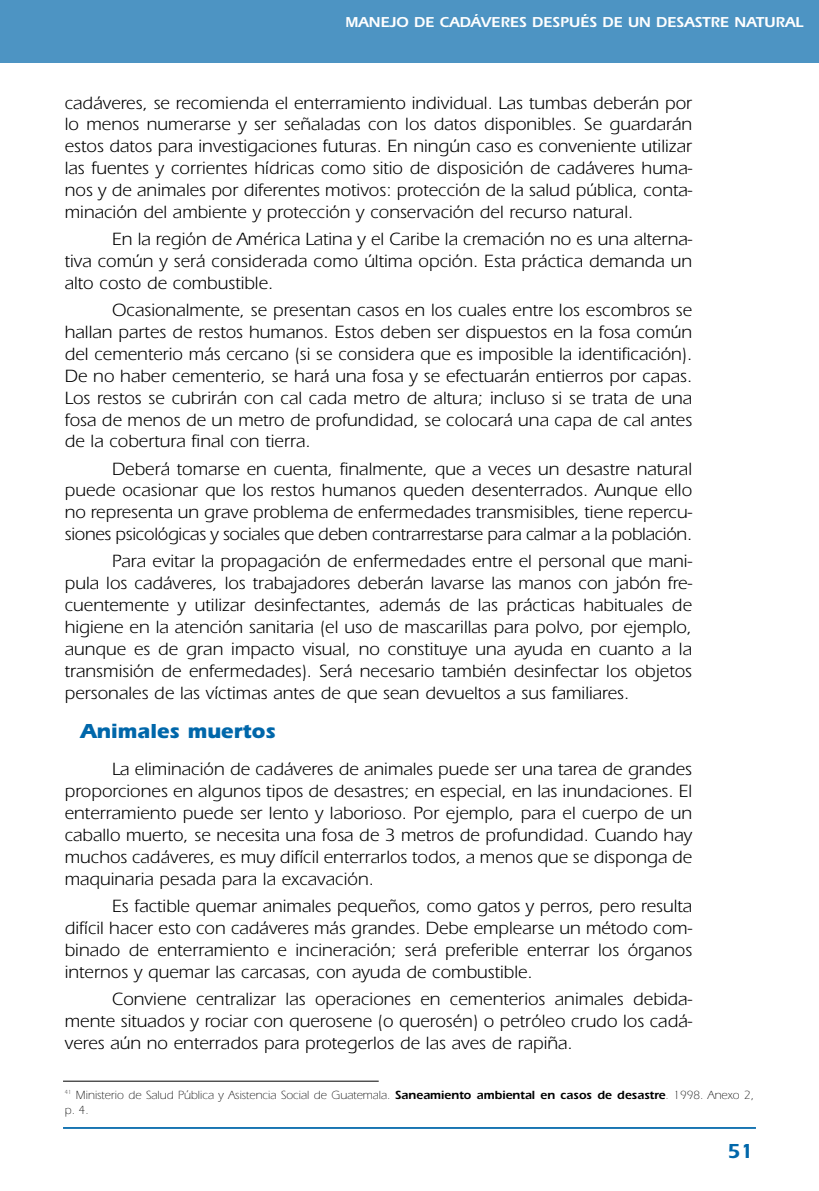
<style>
.page{position:relative;width:819px;height:1191px;background:#fff}
.page>*{position:absolute;margin:0;border:0;box-sizing:border-box;transform-origin:0 0}
.t1{font:700 21px "Itc Eras";color:#0067aa}
.t2{font:600 21px "Itc Eras";color:#0067aa}
.t3{font:18.38px/21.9px "Itc Eras";color:#000;text-align:justify}
.t4{font:600 14.88px "Itc Eras";color:#fff}
.t5{font:300 12.25px/15.8px "Itc Eras";color:#000}
.s1{font-weight:600}
</style>
<div class="page">
<div style="left:0;top:0;width:819px;height:63px;background:#4d94c3"></div>
<hr style="left:63px;top:1127px;width:693px;height:1px;background:#0067aa">
<hr style="left:63px;top:1080px;width:315px;height:1px;background:#000">
<p class="t4" style="left:345px;top:17px;width:459px">MANEJO DE CADÁVERES DESPUÉS DE UN DESASTRE NATURAL</p>
<p class="t3" style="left:65px;top:93px;width:629px">cadáveres, se recomienda el enterramiento individual. Las tumbas deberán por lo menos numerarse y ser señaladas con los datos disponibles. Se guardarán estos datos para investigaciones futuras. En ningún caso es conveniente utilizar las fuentes y corrientes hídricas como sitio de disposición de cadáveres huma&shy;nos y de animales por diferentes motivos: protección de la salud pública, conta&shy;minación del ambiente y protección y conservación del recurso natural.</p>
<p class="t3" style="left:65px;top:230px;width:629px;text-indent:47px">En la región de América Latina y el Caribe la cremación no es una alterna&shy;tiva común y será considerada como última opción. Esta práctica demanda un alto costo de combustible.</p>
<p class="t3" style="left:65px;top:301px;width:629px;text-indent:47px">Ocasionalmente, se presentan casos en los cuales entre los escombros se hallan partes de restos humanos. Estos deben ser dispuestos en la fosa común del cementerio más cercano (si se considera que es imposible la identificación).<br>De no haber cementerio, se hará una fosa y se efectuarán entierros por capas.<br>Los restos se cubrirán con cal cada metro de altura; incluso si se trata de una fosa de menos de un metro de profundidad, se colocará una capa de cal antes de la cobertura final con tierra.</p>
<p class="t3" style="left:65px;top:459px;width:629px;text-indent:47px">Deberá tomarse en cuenta, finalmente, que a veces un desastre natural puede ocasionar que los restos humanos queden desenterrados. Aunque ello no representa un grave problema de enfermedades transmisibles, tiene repercu&shy;siones psicológicas y sociales que deben contrarrestarse para calmar a la población.</p>
<p class="t3" style="left:65px;top:552px;width:629px;text-indent:47px">Para evitar la propagación de enfermedades entre el personal que mani&shy;pula los cadáveres, los trabajadores deberán lavarse las manos con jabón fre&shy;cuentemente y utilizar desinfectantes, además de las prácticas habituales de higiene en la atención sanitaria (el uso de mascarillas para polvo, por ejemplo, aunque es de gran impacto visual, no constituye una ayuda en cuanto a la transmisión de enfermedades). Será necesario también desinfectar los objetos personales de las víctimas antes de que sean devueltos a sus familiares.</p>
<p class="t1" style="left:80px;top:723px;width:197px">Animales muertos</p>
<p class="t3" style="left:65px;top:760px;width:629px;text-indent:47px">La eliminación de cadáveres de animales puede ser una tarea de grandes proporciones en algunos tipos de desastres; en especial, en las inundaciones. El enterramiento puede ser lento y laborioso. Por ejemplo, para el cuerpo de un caballo muerto, se necesita una fosa de 3 metros de profundidad. Cuando hay muchos cadáveres, es muy difícil enterrarlos todos, a menos que se disponga de maquinaria pesada para la excavación.</p>
<p class="t3" style="left:65px;top:897px;width:629px;text-indent:47px">Es factible quemar animales pequeños, como gatos y perros, pero resulta difícil hacer esto con cadáveres más grandes. Debe emplearse un método com&shy;binado de enterramiento e incineración; será preferible enterrar los órganos internos y quemar las carcasas, con ayuda de combustible.</p>
<p class="t3" style="left:65px;top:989px;width:629px;text-indent:47px">Conviene centralizar las operaciones en cementerios animales debida&shy;mente situados y rociar con querosene (o querosén) o petróleo crudo los cadá&shy;veres aún no enterrados para protegerlos de las aves de rapiña.</p>
<p class="t5" style="left:65px;top:1087px;width:690px"><sup>41</sup> Ministerio de Salud Pública y Asistencia Social de Guatemala. <span class="s1">Saneamiento ambiental en casos de desastre</span>. 1998. Anexo 2, p. 4.</p>
<p class="t2" style="left:727px;top:1144px;width:28px">51</p>
</div>
